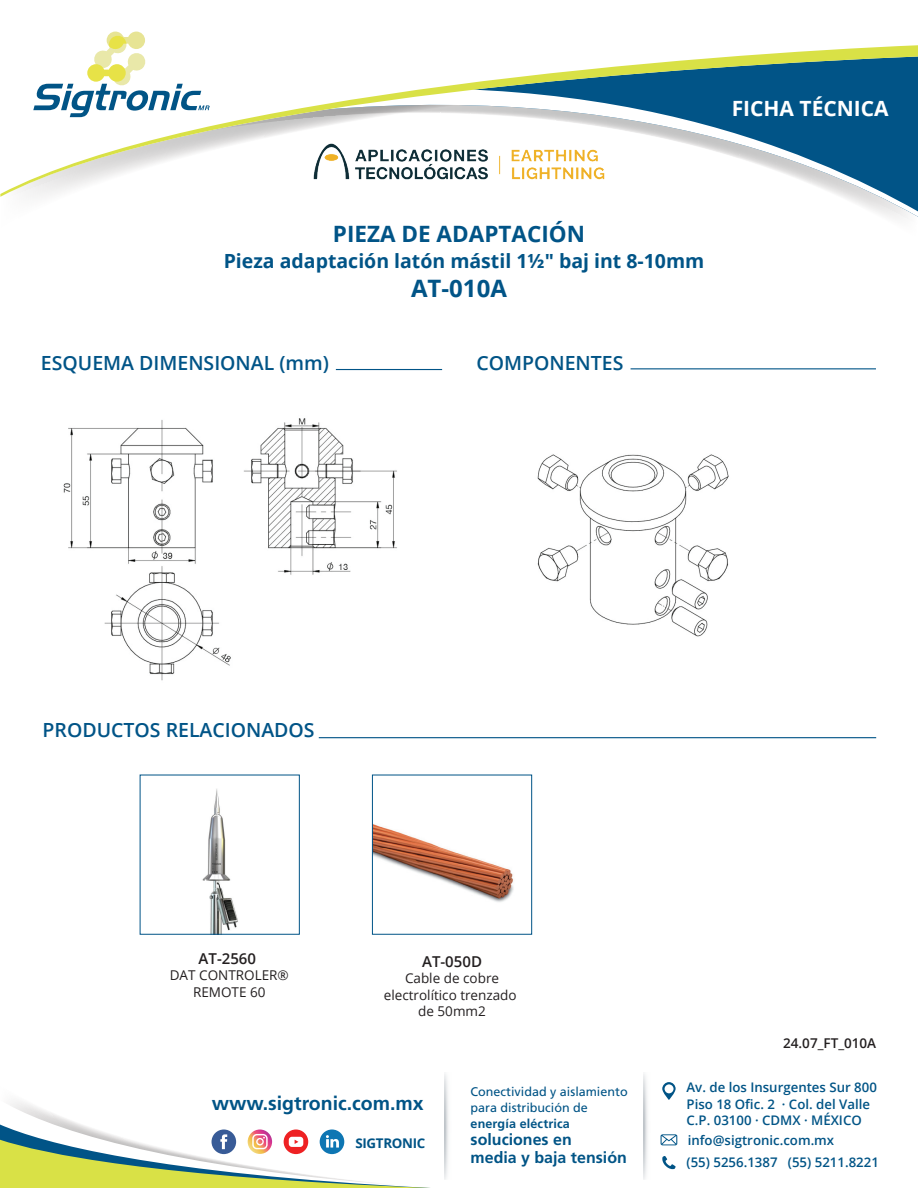
<style>
.page{position:relative;width:918px;height:1188px;background:#fff}
.page>*{position:absolute;margin:0;border:0;box-sizing:border-box;transform-origin:0 0}
.t1{font:700 24px "Open Sans";color:#015487}
.t2{font:700 22.5px "Open Sans";color:#015487}
.t3{font:700 21px "Open Sans";color:#fff}
.t4{font:600 19.5px "Open Sans";color:#015487}
.t5{font:700 19.5px "Open Sans";color:#015487}
.t6{font:700 19.5px "Frutiger LT Std";color:#015486}
.t7{font:600 19.5px "Open Sans";color:#015486}
.t8{font:700 15.9px/17.5px "Frutiger LT Std";color:#015486}
.t9{font:600 15px "Open Sans";color:#231f20}
.t10{font:13.5px/16.2px "Open Sans";color:#231f20;text-align:center}
.t11{font:600 13.5px "Open Sans";color:#231f20}
.t12{font:700 13.35px "Open Sans";letter-spacing:-.02em;color:#015486}
.t13{font:600 13.2px/16.5px "Open Sans";color:#015486}
.t14{font:12.6px/16px "Frutiger LT Std";color:#015486}
.t15{font:700 12.6px "Frutiger LT Std";letter-spacing:.01em;color:#015486}
</style>
<div class="page">
<hr style="left:336px;top:369px;width:106px;height:1px;background:#015487">
<svg style="left:844px;top:197px;width:74px;height:20px"></svg>
<svg style="left:0;top:45px;width:918px;height:152px"></svg>
<svg style="left:33px;top:32px;width:177px;height:85px"></svg>
<svg style="left:445px;top:1074px;width:4px;height:105px"></svg>
<svg style="left:644px;top:1074px;width:4px;height:106px"></svg>
<svg style="left:0;top:1101px;width:430px;height:87px"></svg>
<svg style="left:662px;top:1082px;width:14px;height:18px"></svg>
<svg style="left:662px;top:1156px;width:14px;height:13px"></svg>
<svg style="left:661px;top:1134px;width:16px;height:11px"></svg>
<img style="left:314px;top:143px;width:290px;height:37px">
<hr style="left:631px;top:368px;width:245px;height:1px;background:#015487">
<hr style="left:319px;top:737px;width:557px;height:1px;background:#015487">
<img style="left:63px;top:418px;width:334px;height:263px">
<img style="left:537px;top:454px;width:192px;height:183px">
<img style="left:202px;top:789px;width:36px;height:144px">
<div style="left:140px;top:775px;width:160px;height:160px;border:1px solid #015487"></div>
<img style="left:374px;top:824px;width:140px;height:78px">
<div style="left:372px;top:775px;width:160px;height:160px;border:1px solid #015487"></div>
<h3 class="t3" style="left:732px;top:94px;width:159px">FICHA TÉCNICA</h3>
<h2 class="t2" style="left:333px;top:218px;width:254px">PIEZA DE ADAPTACIÓN</h2>
<h3 class="t5" style="left:224px;top:247px;width:482px">Pieza adaptación latón mástil 1½" baj int 8-10mm</h3>
<h1 class="t1" style="left:411px;top:271px;width:97px">AT-010A</h1>
<h3 class="t4" style="left:41px;top:350px;width:290px">ESQUEMA DIMENSIONAL (mm)</h3>
<h3 class="t7" style="left:476px;top:350px;width:149px">COMPONENTES</h3>
<h3 class="t4" style="left:43px;top:717px;width:274px">PRODUCTOS RELACIONADOS</h3>
<p class="t9" style="left:199px;top:948px;width:59px">AT-2560</p>
<p class="t10" style="left:170px;top:967px;width:120px">DAT CONTROLER®<br>REMOTE 60</p>
<p class="t9" style="left:422px;top:951px;width:61px">AT-050D</p>
<p class="t10" style="left:384px;top:970px;width:134px">Cable de cobre electrolítico trenzado de 50mm2</p>
<p class="t11" style="left:783px;top:1033px;width:95px">24.07_FT_010A</p>
<h3 class="t6" style="left:212px;top:1092px;width:214px">www.sigtronic.com.mx</h3>
<p class="t12" style="left:355px;top:1134px;width:72px">SIGTRONIC</p>
<p class="t14" style="left:471px;top:1083px;width:159px">Conectividad y aislamiento para distribución de</p>
<p class="t15" style="left:471px;top:1116px;width:101px">energía eléctrica</p>
<p class="t8" style="left:471px;top:1131px;width:158px">soluciones en<br>media y baja tensión</p>
<p class="t13" style="left:687px;top:1079px;width:192px">Av. de los Insurgentes Sur 800<br>Piso 18 Ofic. 2 · Col. del Valle<br>C.P. 03100 · CDMX · MÉXICO</p>
<p class="t13" style="left:687px;top:1154px;width:194px">(55) 5256.1387 (55) 5211.8221</p>
<p class="t13" style="left:688px;top:1132px;width:148px">info@sigtronic.com.mx</p>
</div>
